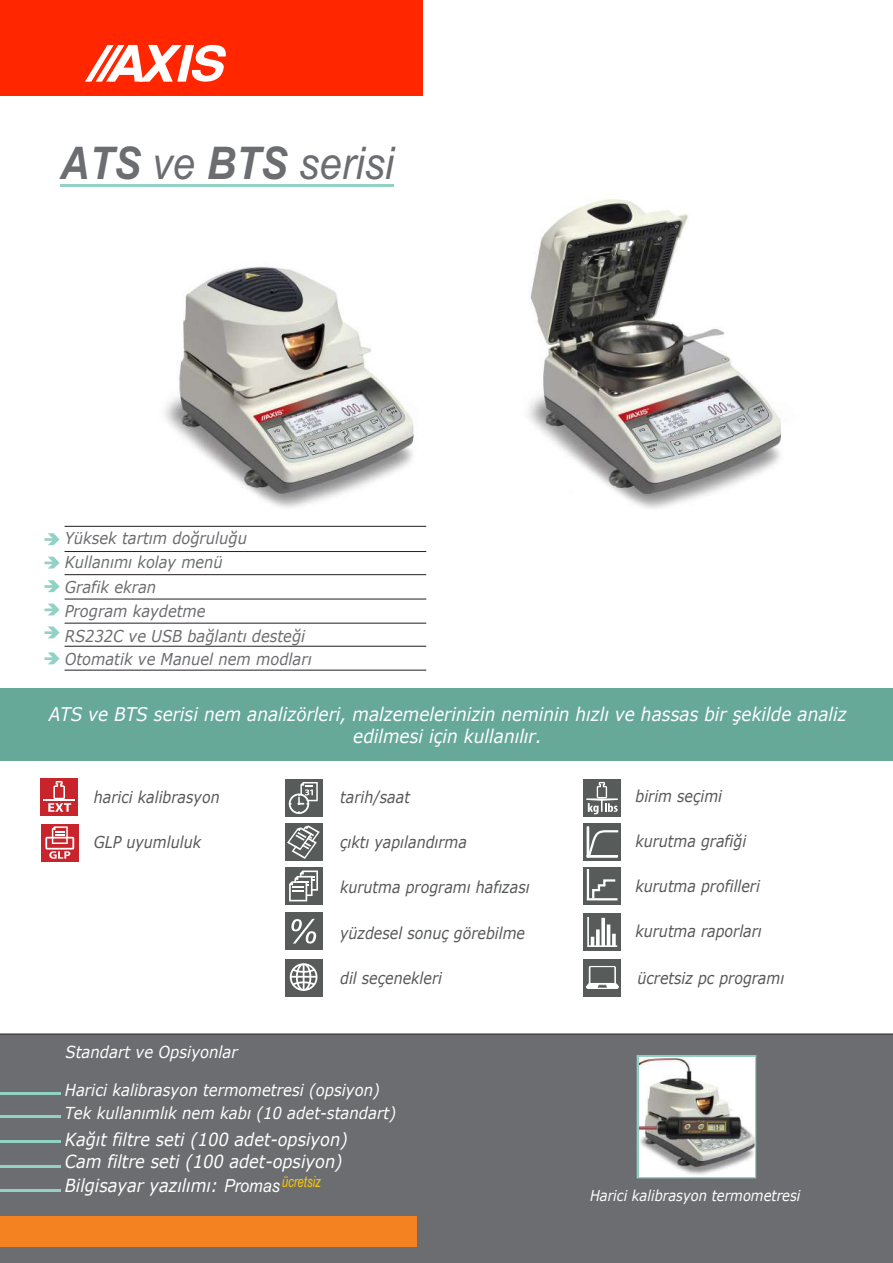
<style>
.page{position:relative;width:893px;height:1263px;background:#fff}
.page>*{position:absolute;margin:0;border:0;box-sizing:border-box;transform-origin:0 0}
.t1{font:italic 45px "Arial";color:#6c6d70;scale:.9 1}
.t2{font:italic 18.75px/22px "Verdana";color:#fff;text-align:center;scale:.9 1}
.t3{font:italic 18px/22px "Verdana";color:#fff;scale:.9 1}
.t4{font:italic 16.5px/23.2px "Verdana";color:#fff;scale:.9 1}
.t5{font:italic 16.35px "Verdana";color:#57585a;scale:.87 1}
.t6{font:italic 16.35px "Verdana";color:#6c6d70;scale:.9 1}
.t7{font:italic 16.35px "Verdana";color:#6c6d70;scale:.89 1}
.t8{font:italic 15.45px "Arial MT Narrow";color:#feca0a;scale:.9 1}
.t9{font:italic 15px "Verdana";color:#fff;scale:.87 1}
.s1{font-weight:700}
.s2{font-family:"Arial"}
</style>
<div class="page">
<div style="left:583px;top:959px;width:38px;height:37px;background:#575c5b"></div>
<div style="left:0;top:0;width:423px;height:96px;background:#ff2600"></div>
<svg style="left:85px;top:45px;width:141px;height:37px"></svg>
<div style="left:0;top:689px;width:893px;height:72px;background:#67a999"></div>
<hr style="left:60px;top:184px;width:333px;height:2px;background:#92d2c4">
<div style="left:0;top:1034px;width:893px;height:229px;background:#6c6d70"></div>
<div style="left:0;top:1216px;width:417px;height:30px;background:#f58220"></div>
<hr style="left:0;top:1092px;width:61px;height:2px;background:#92d2c4">
<hr style="left:0;top:1115px;width:61px;height:3px;background:#92d2c4">
<hr style="left:0;top:1140px;width:61px;height:3px;background:#92d2c4">
<hr style="left:0;top:1164px;width:61px;height:3px;background:#92d2c4">
<hr style="left:0;top:1189px;width:61px;height:3px;background:#92d2c4">
<div style="left:285px;top:912px;width:38px;height:38px;background:#575c5b"></div>
<svg style="left:291px;top:919px;width:25px;height:24px"></svg>
<div style="left:285px;top:779px;width:38px;height:38px;background:#575c5b"></div>
<svg style="left:289px;top:782px;width:29px;height:32px"></svg>
<div style="left:285px;top:823px;width:38px;height:38px;background:#575c5b"></div>
<svg style="left:287px;top:825px;width:33px;height:34px"></svg>
<svg style="left:44px;top:533px;width:16px;height:12px"></svg>
<svg style="left:44px;top:557px;width:16px;height:11px"></svg>
<svg style="left:44px;top:580px;width:16px;height:12px"></svg>
<svg style="left:44px;top:603px;width:16px;height:12px"></svg>
<svg style="left:44px;top:626px;width:16px;height:12px"></svg>
<hr style="left:65px;top:526px;width:361px;height:1px;background:#231f20">
<hr style="left:65px;top:551px;width:361px;height:1px;background:#231f20">
<hr style="left:65px;top:574px;width:361px;height:1px;background:#231f20">
<hr style="left:65px;top:599px;width:361px;height:1px;background:#231f20">
<hr style="left:65px;top:623px;width:361px;height:1px;background:#231f20">
<hr style="left:65px;top:646px;width:361px;height:1px;background:#231f20">
<div style="left:583px;top:779px;width:38px;height:38px;background:#575c5b"></div>
<svg style="left:586px;top:782px;width:32px;height:32px"></svg>
<div style="left:583px;top:913px;width:38px;height:38px;background:#575c5b"></div>
<svg style="left:587px;top:917px;width:30px;height:30px"></svg>
<div style="left:40px;top:778px;width:38px;height:38px;background:#c8242b"></div>
<div style="left:41px;top:824px;width:38px;height:38px;background:#c8242b"></div>
<svg style="left:45px;top:826px;width:29px;height:33px"></svg>
<svg style="left:48px;top:781px;width:23px;height:31px"></svg>
<hr style="left:44px;top:799px;width:31px;height:2px;background:#fff">
<div style="left:285px;top:867px;width:37px;height:38px;background:#575c5b"></div>
<svg style="left:289px;top:870px;width:29px;height:31px"></svg>
<div style="left:583px;top:823px;width:38px;height:38px;background:#575c5b"></div>
<svg style="left:586px;top:829px;width:33px;height:29px"></svg>
<hr style="left:587px;top:827px;width:2px;height:30px;background:#fff">
<hr style="left:587px;top:855px;width:30px;height:2px;background:#fff">
<div style="left:583px;top:867px;width:38px;height:38px;background:#575c5b"></div>
<hr style="left:587px;top:869px;width:2px;height:30px;background:#fff">
<hr style="left:587px;top:898px;width:30px;height:2px;background:#fff">
<svg style="left:591px;top:879px;width:26px;height:20px"></svg>
<div style="left:285px;top:958px;width:38px;height:38px;background:#575c5b"></div>
<svg style="left:290px;top:963px;width:27px;height:28px"></svg>
<svg style="left:586px;top:966px;width:33px;height:23px"></svg>
<svg style="left:44px;top:652px;width:16px;height:12px"></svg>
<hr style="left:65px;top:670px;width:361px;height:1px;background:#231f20">
<img style="left:165px;top:266px;width:249px;height:242px">
<img style="left:528px;top:199px;width:254px;height:310px">
<div style="left:637px;top:1055px;width:119px;height:123px;border:2px solid #92d2c4"></div>
<img style="left:639px;top:1057px;width:115px;height:119px">
<h1 class="t1" style="left:60px;top:137px;width:372px"><span class="s1">ATS</span> ve <span class="s1">BTS</span> serisi</h1>
<p class="t6" style="left:65px;top:527px;width:204px">Yüksek tartım doğruluğu</p>
<p class="t7" style="left:65px;top:551px;width:179px">Kullanımı kolay menü</p>
<p class="t6" style="left:65px;top:576px;width:103px">Grafik ekran</p>
<p class="t6" style="left:65px;top:600px;width:158px">Program kaydetme</p>
<p class="t6" style="left:65px;top:624px;width:269px">RS232C ve USB bağlantı desteği</p>
<p class="t6" style="left:65px;top:648px;width:276px">Otomatik ve Manuel nem modları</p>
<p class="t2" style="left:49px;top:703px;width:888px">ATS ve BTS serisi nem analizörleri, malzemelerinizin neminin hızlı ve hassas bir şekilde analiz edilmesi için kullanılır.</p>
<p class="t5" style="left:94px;top:786px;width:146px">harici kalibrasyon</p>
<p class="t5" style="left:94px;top:831px;width:125px">GLP uyumluluk</p>
<p class="t4" style="left:66px;top:1040px;width:193px">Standart ve Opsiyonlar</p>
<p class="t5" style="left:340px;top:786px;width:82px">tarih/saat</p>
<p class="t5" style="left:340px;top:831px;width:147px">çıktı yapılandırma</p>
<p class="t5" style="left:340px;top:876px;width:219px">kurutma programı hafızası</p>
<p class="t5" style="left:340px;top:921px;width:214px">yüzdesel sonuç görebilme</p>
<p class="t5" style="left:340px;top:967px;width:119px">dil seçenekleri</p>
<p class="t4" style="left:65px;top:1078px;width:370px">Harici kalibrasyon termometresi (opsiyon)<br>Tek kullanımlık nem kabı (10 adet-standart)</p>
<p class="t3" style="left:65px;top:1128px;width:316px">Kağıt filtre seti (100 adet-opsiyon)<br>Cam filtre seti (100 adet-opsiyon)</p>
<p class="t3" style="left:65px;top:1174px;width:241px">Bilgisayar yazılımı: <span class="s2">Promas</span></p>
<p class="t8" style="left:282px;top:1172px;width:45px">ücretsiz</p>
<p class="t5" style="left:635px;top:785px;width:101px">birim seçimi</p>
<p class="t5" style="left:635px;top:830px;width:129px">kurutma grafiği</p>
<p class="t5" style="left:635px;top:875px;width:145px">kurutma profilleri</p>
<p class="t5" style="left:635px;top:920px;width:147px">kurutma raporları</p>
<p class="t5" style="left:637px;top:966px;width:170px">ücretsiz pc programı</p>
<p class="t9" style="left:590px;top:1185px;width:243px">Harici kalibrasyon termometresi</p>
</div>
